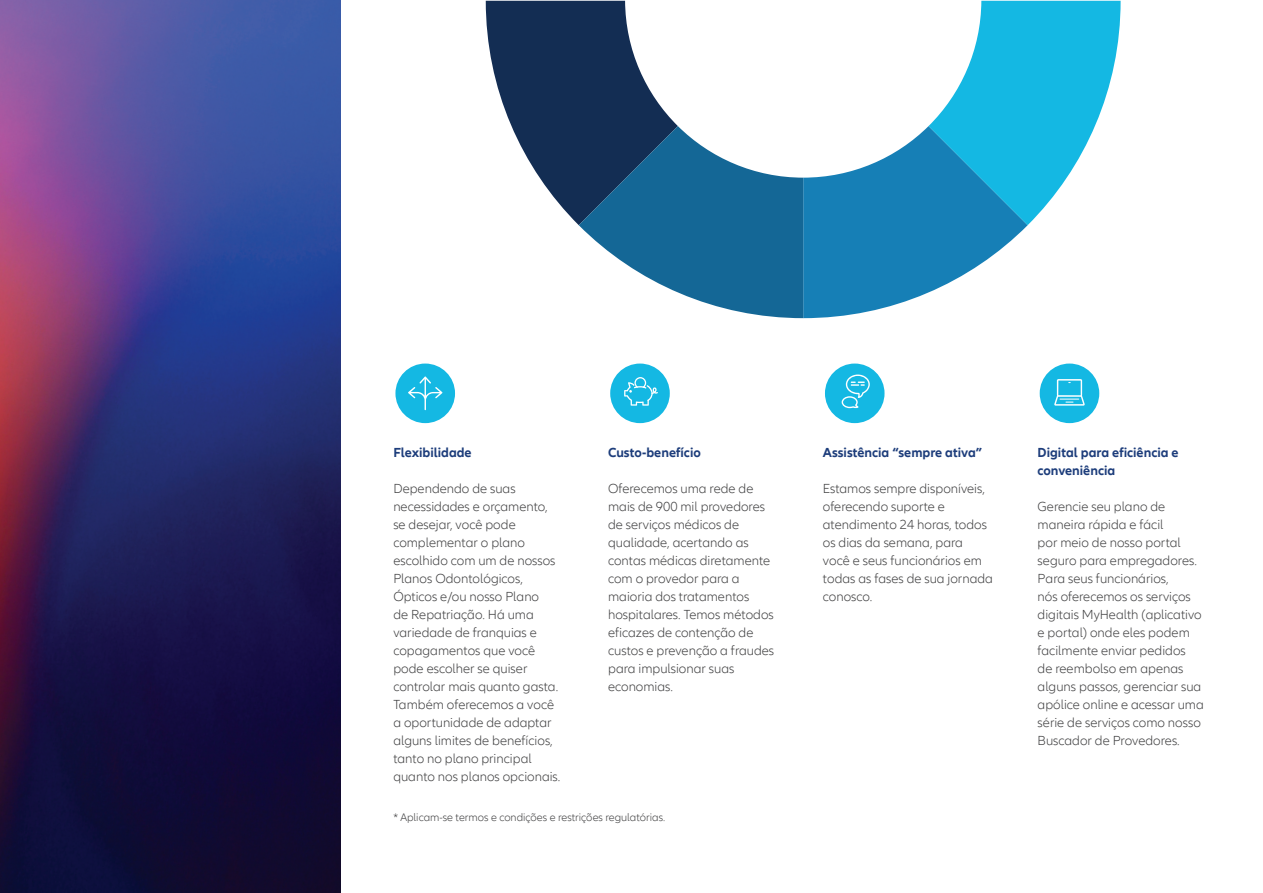
<style>
.page{position:relative;width:1263px;height:893px;background:#fff}
.page>*{position:absolute;margin:0;border:0;box-sizing:border-box;transform-origin:0 0}
.t1{font:300 13.5px/18px "Allianz Neo";color:#3e3e3f}
.t2{font:700 13.5px/18px "Allianz Neo";color:#1d3d7b}
.t3{font:300 11.25px "Allianz Neo";color:#3e3e3f}
</style>
<div class="page">
<img style="left:0;top:0;width:340px;height:893px">
<div style="left:395px;top:364px;width:60px;height:59px;background:#14b8e3;border-radius:50%"></div>
<svg style="left:408px;top:376px;width:34px;height:34px"></svg>
<div style="left:610px;top:364px;width:60px;height:59px;background:#14b8e3;border-radius:50%"></div>
<svg style="left:624px;top:377px;width:34px;height:29px"></svg>
<div style="left:825px;top:364px;width:59px;height:59px;background:#14b8e3;border-radius:50%"></div>
<svg style="left:842px;top:375px;width:28px;height:33px"></svg>
<div style="left:1040px;top:364px;width:59px;height:59px;background:#14b8e3;border-radius:50%"></div>
<svg style="left:1054px;top:379px;width:31px;height:27px"></svg>
<svg style="left:486px;top:1px;width:634px;height:317px"></svg>
<p class="t2" style="left:393px;top:444px;width:80px">Flexibilidade</p>
<p class="t1" style="left:393px;top:480px;width:169px">Dependendo de suas necessidades e orçamento, se desejar, você pode complementar o plano escolhido com um de nossos<br>Planos Odontológicos,<br>Ópticos e/ou nosso Plano<br>de Repatriação. Há uma variedade de franquias e copagamentos que você pode escolher se quiser controlar mais quanto gasta.<br>Também oferecemos a você a oportunidade de adaptar alguns limites de benefícios, tanto no plano principal quanto nos planos opcionais.</p>
<p class="t2" style="left:608px;top:444px;width:94px">Custo-benefício</p>
<p class="t1" style="left:608px;top:480px;width:168px">Oferecemos uma rede de mais de 900 mil provedores de serviços médicos de qualidade, acertando as contas médicas diretamente com o provedor para a maioria dos tratamentos hospitalares. Temos métodos eficazes de contenção de custos e prevenção a fraudes para impulsionar suas economias.</p>
<p class="t3" style="left:393px;top:811px;width:273px">* Aplicam-se termos e condições e restrições regulatórias.</p>
<p class="t2" style="left:823px;top:443px;width:161px">Assistência “sempre ativa”</p>
<p class="t1" style="left:823px;top:480px;width:172px">Estamos sempre disponíveis, oferecendo suporte e atendimento 24 horas, todos os dias da semana, para você e seus funcionários em todas as fases de sua jornada conosco.</p>
<p class="t2" style="left:1038px;top:443px;width:143px">Digital para eficiência e conveniência</p>
<p class="t1" style="left:1038px;top:498px;width:168px">Gerencie seu plano de maneira rápida e fácil<br>por meio de nosso portal seguro para empregadores.<br>Para seus funcionários,<br>nós oferecemos os serviços digitais MyHealth (aplicativo e portal) onde eles podem facilmente enviar pedidos de reembolso em apenas alguns passos, gerenciar sua apólice online e acessar uma série de serviços como nosso<br>Buscador de Provedores.</p>
</div>
